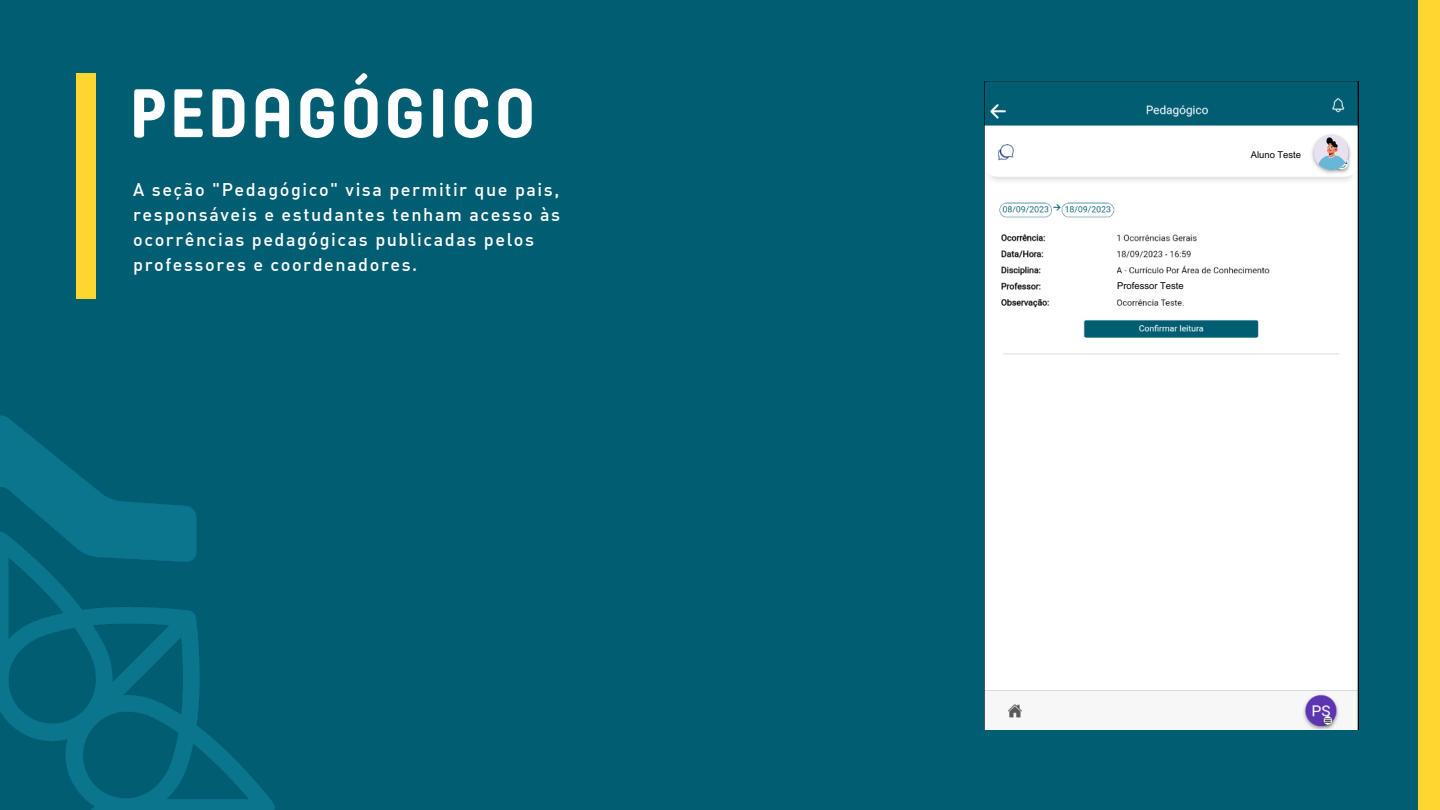
<style>
.page{position:relative;width:1440px;height:810px;background:#005d72}
.page>*{position:absolute;margin:0;border:0;box-sizing:border-box;transform-origin:0 0}
.t1{font:700 68px "Core Mellow";letter-spacing:.035em;color:#fff}
.t2{font:500 18px/24.8px "DIN Alternate";letter-spacing:.085em;color:#fff}
.t3{font:9.4px "Arial MT Pro";color:#000}
</style>
<div class="page">
<div style="left:1418px;top:0;width:22px;height:810px;background:#ffd52f"></div>
<div style="left:76px;top:73px;width:19px;height:225px;background:#ffd52f"></div>
<img style="left:985px;top:81px;width:374px;height:648px">
<svg style="left:1314px;top:135px;width:35px;height:35px"></svg>
<div style="left:1193px;top:142px;width:114px;height:18px;background:#fff"></div>
<div style="left:1115px;top:282px;width:114px;height:11px;background:#fff"></div>
<img style="left:0;top:416px;width:274px;height:394px">
<p class="t1" style="left:129px;top:85px;width:408px">PEDAGÓGICO</p>
<p class="t2" style="left:133px;top:179px;width:428px">A seção "Pedagógico" visa permitir que pais, responsáveis e estudantes tenham acesso às ocorrências pedagógicas publicadas pelos professores e coordenadores.</p>
<p class="t3" style="left:1117px;top:282px;width:68px">Professor Teste</p>
<p class="t3" style="left:1251px;top:151px;width:52px">Aluno Teste</p>
</div>
